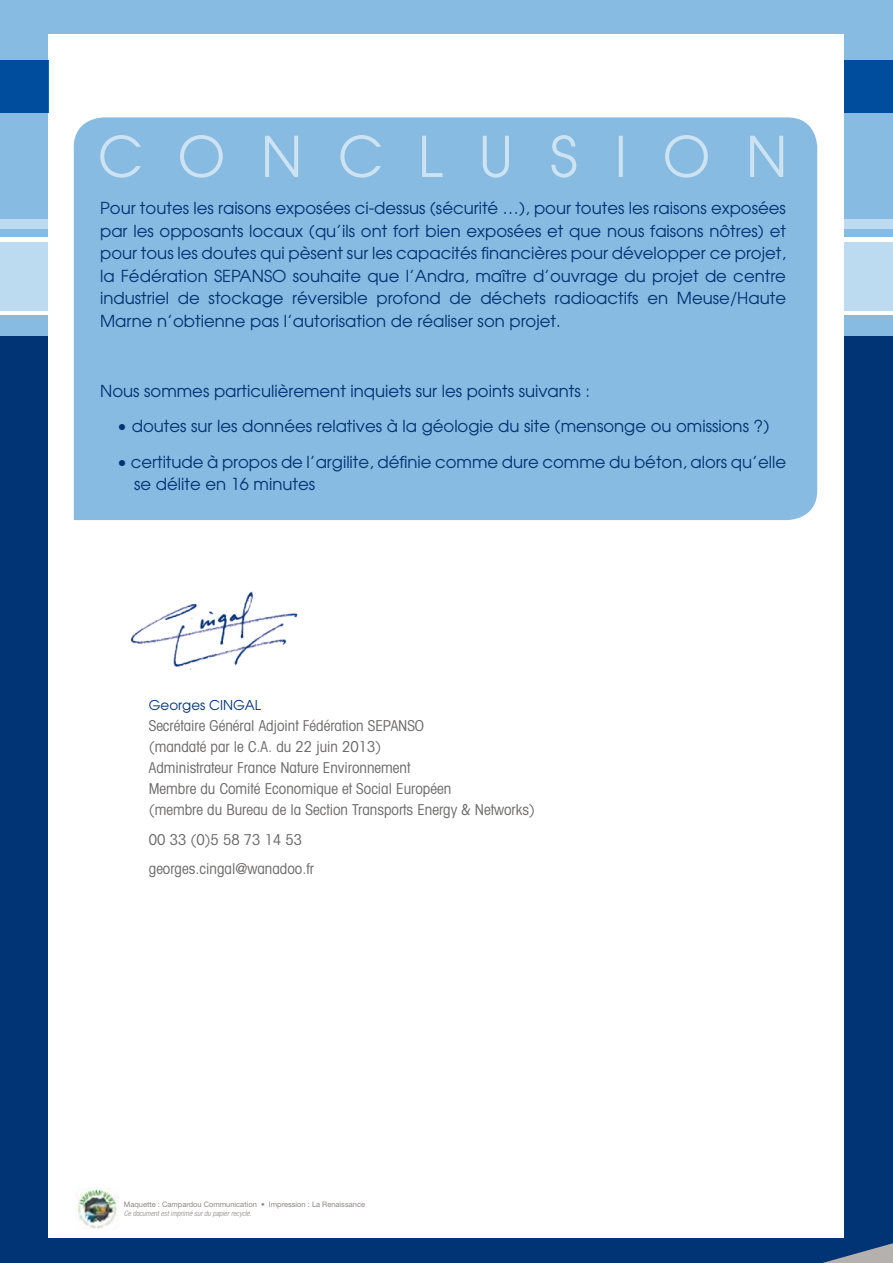
<style>
.page{position:relative;width:893px;height:1263px;background:#fff}
.page>*{position:absolute;margin:0;border:0;box-sizing:border-box;transform-origin:0 0}
.t1{font:16.5px/22.5px "Avant Garde";color:#003475;text-align:justify}
.t2{font:condensed 15px/21px "Avant Garde";color:#6b6968}
.t3{font:13.5px "Avant Garde";color:#003475}
.t4{font:7.5px "Helvetica Neue";color:#8c8785}
.t5{font:italic 300 condensed 7.5px "Helvetica Neue";color:#8c8785}
</style>
<div class="page">
<div style="left:0;top:305px;width:893px;height:958px;background:#003475"></div>
<div style="left:0;top:0;width:893px;height:219px;background:#88bbe1"></div>
<div style="left:0;top:315px;width:893px;height:20px;background:#88bbe1"></div>
<div style="left:0;top:235px;width:893px;height:76px;background:#bcdbf0"></div>
<hr style="left:0;top:237px;width:893px;height:4px;background:#fff">
<div style="left:0;top:226px;width:893px;height:11px;background:#88bbe1"></div>
<div style="left:0;top:219px;width:893px;height:10px;background:#bcdbf0"></div>
<hr style="left:0;top:311px;width:893px;height:4px;background:#fff">
<div style="left:49px;top:34px;width:795px;height:1204px;background:#fff"></div>
<div style="left:844px;top:60px;width:49px;height:53px;background:#004d9d"></div>
<div style="left:0;top:60px;width:49px;height:53px;background:#004d9d"></div>
<svg style="left:823px;top:1243px;width:70px;height:20px"></svg>
<img style="left:76px;top:1188px;width:43px;height:41px">
<div style="left:74px;top:117px;width:743px;height:403px;background:#88bbe1"></div>
<svg style="left:99px;top:134px;width:44px;height:45px;background:#95c2e4"></svg>
<svg style="left:179px;top:134px;width:45px;height:45px;background:#98c4e4"></svg>
<svg style="left:264px;top:134px;width:35px;height:44px;background:#9ec7e6"></svg>
<svg style="left:339px;top:134px;width:44px;height:45px;background:#95c2e4"></svg>
<svg style="left:421px;top:134px;width:23px;height:44px"></svg>
<svg style="left:482px;top:134px;width:29px;height:45px"></svg>
<svg style="left:550px;top:134px;width:28px;height:45px"></svg>
<div style="left:619px;top:136px;width:4px;height:41px;border:2px solid #fff"></div>
<svg style="left:664px;top:134px;width:45px;height:45px;background:#98c4e4"></svg>
<svg style="left:749px;top:134px;width:35px;height:44px;background:#9ec7e6"></svg>
<img style="left:130px;top:591px;width:168px;height:79px">
<p class="t1" style="left:100px;top:197px;width:687px">Pour toutes les raisons exposées ci-dessus (sécurité …), pour toutes les raisons exposées par les opposants locaux (qu’ils ont fort bien exposées et que nous faisons nôtres) et pour tous les doutes qui pèsent sur les capacités financières pour développer ce projet, la Fédération SEPANSO souhaite que l’Andra, maître d’ouvrage du projet de centre industriel de stockage réversible profond de déchets radioactifs en Meuse/Haute Marne n’obtienne pas l’autorisation de réaliser son projet.</p>
<p class="t1" style="left:100px;top:380px;width:491px">Nous sommes particulièrement inquiets sur les points suivants :</p>
<p class="t1" style="left:117px;top:415px;width:654px">• doutes sur les données relatives à la géologie du site (mensonge ou omissions ?)</p>
<p class="t1" style="left:134px;top:450px;width:653px;text-indent:-17px">• certitude à propos de l’argilite, définie comme dure comme du béton, alors qu’elle se délite en 16 minutes</p>
<p class="t3" style="left:149px;top:697px;width:114px">Georges CINGAL</p>
<p class="t2" style="left:149px;top:715px;width:388px">Secrétaire Général Adjoint Fédération SEPANSO<br>(mandaté par le C.A. du 22 juin 2013)<br>Administrateur France Nature Environnement<br>Membre du Comité Economique et Social Européen<br>(membre du Bureau de la Section Transports Energy &amp; Networks)</p>
<p class="t2" style="left:149px;top:824px;width:167px;line-height:29.5px">00 33 (0)5 58 73 14 53 georges.cingal@wanadoo.fr</p>
<p class="t4" style="left:124px;top:1200px;width:243px">Maquette : Campardou Communication • Impression : La Renaissance</p>
<p class="t5" style="left:124px;top:1209px;width:129px">Ce document est imprimé sur du papier recyclé.</p>
</div>
